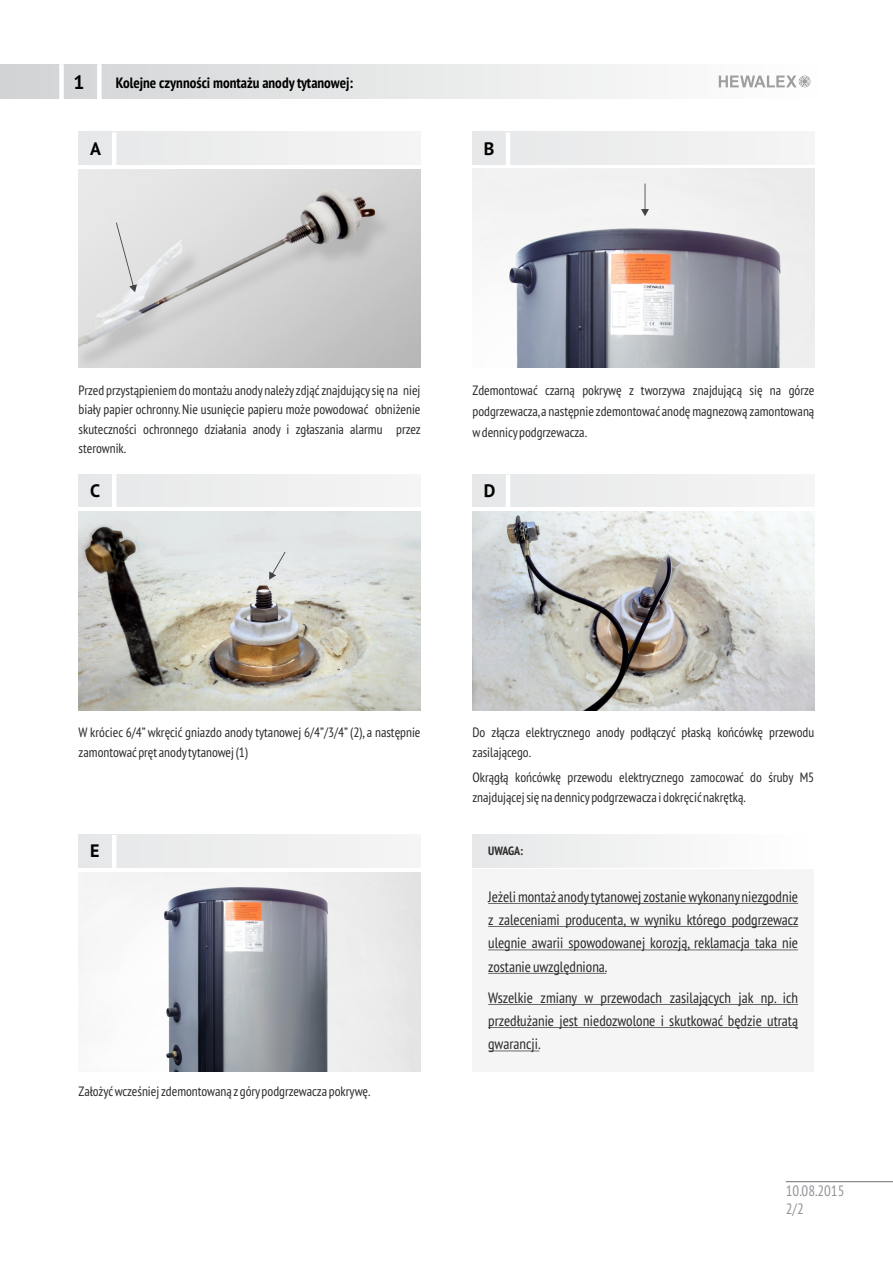
<style>
.page{position:relative;width:893px;height:1263px;background:#fff}
.page>*{position:absolute;margin:0;border:0;box-sizing:border-box;transform-origin:0 0}
.t1{font:700 19.5px "PT Sans";color:#000}
.t2{font:700 18px "PT Sans";color:#000}
.t3{font:condensed 15px/23.2px "PT Sans";color:#2b2929;text-align:justify}
.t4{font:700 condensed 15px "PT Sans";color:#000}
.t5{font:condensed 15px "PT Sans";color:#949499}
.t6{font:condensed 13.5px/19.2px "PT Sans";color:#2b2929}
.t7{font:700 condensed 12px "PT Sans";letter-spacing:-.015em;color:#2b2929}
</style>
<div class="page">
<img style="left:79px;top:872px;width:341px;height:199px">
<img style="left:472px;top:169px;width:342px;height:199px">
<hr style="left:786px;top:1181px;width:107px;height:1px;background:#6e6e70">
<div style="left:0;top:65px;width:831px;height:33px;background:linear-gradient(to right,#d2d4d5,#fdfdfd)"></div>
<div style="left:59px;top:64px;width:5px;height:35px;background:#fff"></div>
<div style="left:97px;top:64px;width:5px;height:35px;background:#fff"></div>
<img style="left:79px;top:169px;width:341px;height:199px">
<svg style="left:116px;top:222px;width:21px;height:70px"></svg>
<div style="left:79px;top:132px;width:341px;height:33px;background:#eeeeef"></div>
<hr style="left:112px;top:132px;width:4px;height:36px;background:#fff">
<div style="left:472px;top:132px;width:342px;height:33px;background:#edeeef"></div>
<hr style="left:506px;top:132px;width:4px;height:36px;background:#fff">
<svg style="left:641px;top:183px;width:8px;height:33px"></svg>
<div style="left:79px;top:474px;width:341px;height:33px;background:#eeeeef"></div>
<hr style="left:112px;top:474px;width:4px;height:40px;background:#fff">
<div style="left:472px;top:474px;width:342px;height:33px;background:#edeeef"></div>
<hr style="left:506px;top:475px;width:4px;height:35px;background:#fff">
<img style="left:472px;top:511px;width:342px;height:199px">
<div style="left:79px;top:834px;width:341px;height:33px;background:#eeeeef"></div>
<hr style="left:112px;top:835px;width:4px;height:36px;background:#fff">
<img style="left:79px;top:511px;width:341px;height:199px">
<svg style="left:269px;top:552px;width:17px;height:28px"></svg>
<div style="left:472px;top:869px;width:342px;height:202px;background:#f5f5f5"></div>
<hr style="left:488px;top:903px;width:310px;height:1px;background:#2b2929">
<hr style="left:488px;top:926px;width:310px;height:1px;background:#2b2929">
<hr style="left:488px;top:949px;width:310px;height:1px;background:#2b2929">
<hr style="left:488px;top:973px;width:118px;height:1px;background:#2b2929">
<hr style="left:488px;top:1004px;width:310px;height:1px;background:#2b2929">
<hr style="left:488px;top:1027px;width:310px;height:1px;background:#2b2929">
<hr style="left:488px;top:1050px;width:51px;height:1px;background:#2b2929">
<div style="left:472px;top:834px;width:342px;height:33px;background:#f2f3f3"></div>
<svg style="left:719px;top:76px;width:91px;height:11px"></svg>
<h1 class="t1" style="left:73px;top:75px;width:13px">1</h1>
<p class="t4" style="left:116px;top:77px;width:239px">Kolejne czynności montażu anody tytanowej:</p>
<h2 class="t2" style="left:90px;top:141px;width:12px">A</h2>
<h2 class="t2" style="left:484px;top:141px;width:12px">B</h2>
<p class="t6" style="left:79px;top:382px;width:344px;text-align:justify">Przed przystąpieniem do montażu anody należyzdjąćznajdującysię na niej biały papier ochronny. Nie usunięcie papieru może powodować obniżenie skuteczności ochronnego działania anody i zgłaszania alarmu przez sterownik.</p>
<h2 class="t2" style="left:90px;top:484px;width:12px">C</h2>
<p class="t6" style="left:472px;top:381px;width:343px;line-height:21px;text-align:justify">Zdemontować czarną pokrywę z tworzywa znajdującą się na górze podgrzewacza,a następnie zdemontować anodę magnezową zamontowaną wdennicypodgrzewacza.</p>
<h2 class="t2" style="left:484px;top:484px;width:13px">D</h2>
<p class="t6" style="left:79px;top:724px;width:343px">W króciec 6/4” wkręcić gniazdo anody tytanowej 6/4”/3/4” (2), a następnie zamontowaćpręt anodytytanowej (1)</p>
<h2 class="t2" style="left:90px;top:844px;width:11px">E</h2>
<p class="t6" style="left:79px;top:1083px;width:293px">Założyćwcześniej zdemontowaną zgórypodgrzewacza pokrywę.</p>
<p class="t6" style="left:472px;top:724px;width:343px">Do złącza elektrycznego anody podłączyć płaską końcówkę przewodu zasilającego.</p>
<p class="t6" style="left:472px;top:769px;width:343px">Okrągłą końcówkę przewodu elektrycznego zamocować do śruby M5 znajdującej się na dennicypodgrzewacza i dokręcićnakrętką.</p>
<p class="t7" style="left:488px;top:846px;width:37px">UWAGA:</p>
<p class="t3" style="left:488px;top:886px;width:312px">Jeżeli montażanodytytanowej zostanie wykonanyniezgodnie z zaleceniami producenta, w wyniku którego podgrzewacz ulegnie awarii spowodowanej korozją, reklamacja taka nie zostanie uwzględniona.</p>
<p class="t3" style="left:488px;top:987px;width:311px">Wszelkie zmiany w przewodach zasilających jak np. ich przedłużanie jest niedozwolone i skutkować będzie utratą gwarancji.</p>
<p class="t5" style="left:786px;top:1185px;width:60px">10.08.2015</p>
<p class="t5" style="left:786px;top:1203px;width:19px">2/2</p>
</div>
